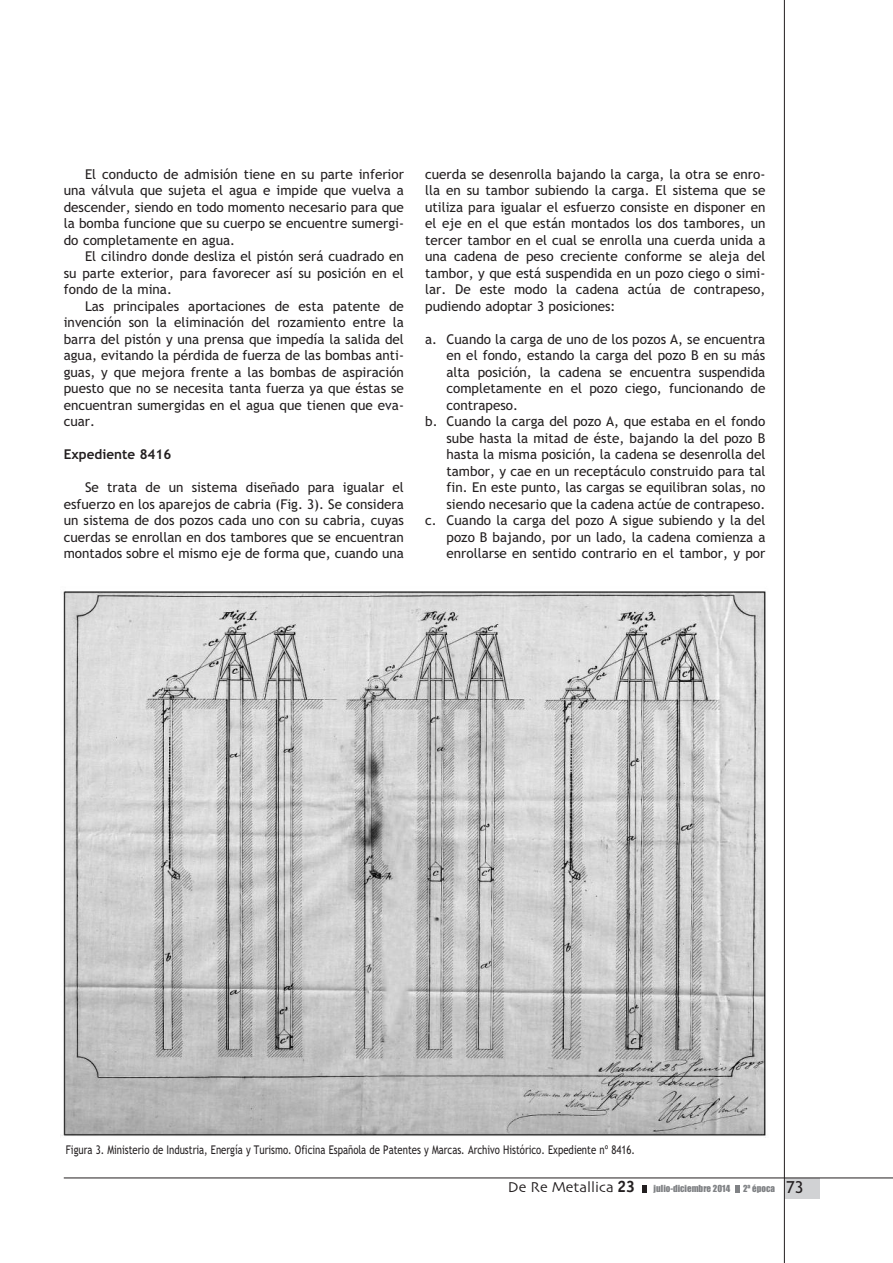
<style>
.page{position:relative;width:893px;height:1263px;background:#fff}
.page>*{position:absolute;margin:0;border:0;box-sizing:border-box;transform-origin:0 0}
.t1{font:16.5px "Trebuchet MS";color:#231f20}
.t2{font:13.5px/16.5px "Trebuchet MS";color:#231f20;text-align:justify}
.t3{font:700 13.5px "Trebuchet MS";color:#231f20}
.t4{font:12px "Trebuchet MS";color:#231f20;scale:.8 1}
.t5{font:9px "Impact";color:#808285}
.s1{font-family:"Skia";font-size:15px;color:#231f20}
.s2{font-family:"Officina Sans";font-weight:700;font-size:16.5px;color:#231f20}
</style>
<div class="page">
<div style="left:784px;top:1178px;width:35px;height:20px;background:#d1d2d4"></div>
<hr style="left:784px;top:0;width:1px;height:1263px;background:#231f20">
<hr style="left:64px;top:1177px;width:829px;height:1px;background:#231f20">
<svg style="left:735px;top:1185px;width:5px;height:7px"></svg>
<svg style="left:642px;top:1185px;width:5px;height:7px"></svg>
<img style="left:62px;top:591px;width:704px;height:547px">
<p class="t2" style="left:64px;top:166px;width:342px;text-indent:21px">El conducto de admisión tiene en su parte inferior una válvula que sujeta el agua e impide que vuelva a descender, siendo en todo momento necesario para que la bomba funcione que su cuerpo se encuentre sumergi&shy;do completamente en agua.</p>
<p class="t2" style="left:64px;top:248px;width:342px;text-indent:21px">El cilindro donde desliza el pistón será cuadrado en su parte exterior, para favorecer así su posición en el fondo de la mina.</p>
<p class="t2" style="left:64px;top:298px;width:342px;text-indent:21px">Las principales aportaciones de esta patente de invención son la eliminación del rozamiento entre la barra del pistón y una prensa que impedía la salida del agua, evitando la pérdida de fuerza de las bombas anti&shy;guas, y que mejora frente a las bombas de aspiración puesto que no se necesita tanta fuerza ya que éstas se encuentran sumergidas en el agua que tienen que eva&shy;cuar.</p>
<p class="t3" style="left:64px;top:446px;width:109px">Expediente 8416</p>
<p class="t2" style="left:64px;top:479px;width:342px;text-indent:21px">Se trata de un sistema diseñado para igualar el esfuerzo en los aparejos de cabria (Fig. 3). Se considera un sistema de dos pozos cada uno con su cabria, cuyas cuerdas se enrollan en dos tambores que se encuentran montados sobre el mismo eje de forma que, cuando una</p>
<p class="t2" style="left:425px;top:166px;width:342px">cuerda se desenrolla bajando la carga, la otra se enro&shy;lla en su tambor subiendo la carga. El sistema que se utiliza para igualar el esfuerzo consiste en disponer en el eje en el que están montados los dos tambores, un tercer tambor en el cual se enrolla una cuerda unida a una cadena de peso creciente conforme se aleja del tambor, y que está suspendida en un pozo ciego o simi&shy;lar. De este modo la cadena actúa de contrapeso, pudiendo adoptar 3 posiciones:</p>
<p class="t2" style="left:425px;top:331px;width:342px">a. Cuando la carga de uno de los pozos A, se encuentra</p>
<p class="t2" style="left:446px;top:347px;width:320px">en el fondo, estando la carga del pozo B en su más</p>
<p class="t2" style="left:446px;top:364px;width:320px">alta posición, la cadena se encuentra suspendida</p>
<p class="t2" style="left:446px;top:380px;width:320px">completamente en el pozo ciego, funcionando de</p>
<p class="t2" style="left:446px;top:397px;width:73px">contrapeso.</p>
<p class="t2" style="left:425px;top:413px;width:342px">b. Cuando la carga del pozo A, que estaba en el fondo</p>
<p class="t2" style="left:446px;top:430px;width:320px">sube hasta la mitad de éste, bajando la del pozo B</p>
<p class="t2" style="left:446px;top:446px;width:320px">hasta la misma posición, la cadena se desenrolla del</p>
<p class="t2" style="left:446px;top:463px;width:320px">tambor, y cae en un receptáculo construido para tal</p>
<p class="t2" style="left:446px;top:479px;width:320px">fin. En este punto, las cargas se equilibran solas, no</p>
<p class="t2" style="left:446px;top:496px;width:320px">siendo necesario que la cadena actúe de contrapeso.</p>
<p class="t2" style="left:425px;top:512px;width:342px">c. Cuando la carga del pozo A sigue subiendo y la del</p>
<p class="t2" style="left:446px;top:529px;width:320px">pozo B bajando, por un lado, la cadena comienza a</p>
<p class="t2" style="left:446px;top:545px;width:320px">enrollarse en sentido contrario en el tambor, y por</p>
<p class="t4" style="left:66px;top:1143px;width:713px">Figura 3. Ministerio de Industria, Energía y Turismo. Oficina Española de Patentes y Marcas. Archivo Histórico. Expediente nº 8416.</p>
<p class="t5" style="left:508px;top:1184px;width:224px"><span class="s1">De Re Metallica</span> <span class="s2">23</span> julio-diciembre 2014</p>
<p class="t5" style="left:743px;top:1184px;width:34px">2ª época</p>
<p class="t1" style="left:786px;top:1177px;width:19px">73</p>
</div>
